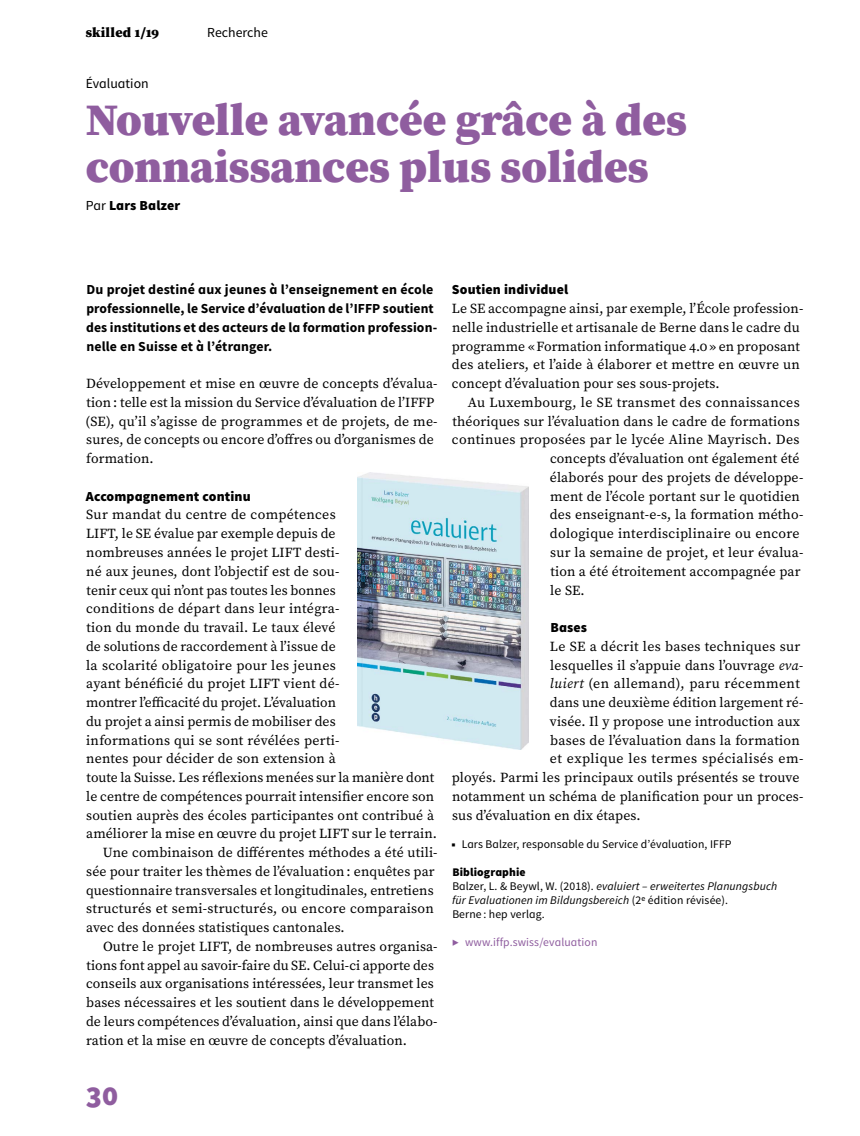
<style>
.page{position:relative;width:860px;height:1136px;background:#fff}
.page>*{position:absolute;margin:0;border:0;box-sizing:border-box;transform-origin:0 0}
.H1-Titel-Artikel{font:900 45px/46.8px "Source Serif Pro";color:#8f5d9f}
.t1{font:900 30px "Source Sans Pro";color:#8f5d9f}
.P-Lauftext-ohne-Einz{font:13.8px/18.8px "Source Serif Pro";letter-spacing:.01em;color:#000}
.P-Lauftext{font:13.8px/18.8px "Source Serif Pro";letter-spacing:.01em;color:#000}
.P-Lead{font:700 13.8px/18.8px "Source Sans Pro";letter-spacing:.01em;color:#000}
.P-Zwischentitel{font:900 13.8px "Source Sans Pro";letter-spacing:.01em;color:#000}
.P-Lauftext-ohne-Einz-2{font:13.8px "Source Serif Pro";letter-spacing:.035em;color:#000}
.P-Lauftext-ohne-Einz-3{font:13.8px "Source Serif Pro";letter-spacing:.03em;color:#000}
.P-Autor{font:900 13.8px "Source Sans Pro";letter-spacing:.01em;color:#000}
.H2-Kolumnentitel{font:900 13.8px "Source Serif Pro";letter-spacing:.02em;color:#000}
.P-Obertitel{font:13.8px "Source Sans Pro";color:#000}
.H2-Kolumnentitel-2{font:13.8px "Source Sans Pro";color:#000}
.P-Infos-nach-Text{font:italic 11.7px/14.1px "Source Sans Pro";letter-spacing:.01em;color:#000}
.P-Infos-nach-Text-2{font:11.7px "Source Sans Pro";letter-spacing:.01em;color:#000}
.P-www-Links-nach-Tex{font:11.7px "Source Sans Pro";letter-spacing:.01em;color:#8f5d9f}
.P-Infos-nach-Text-3{font:900 11.7px "Source Sans Pro";letter-spacing:.01em;color:#000}
.s1{font-weight:400}
.s2{font-style:italic}
.s3{font-weight:900}
.s4{font-style:normal}
</style>
<div class="page">
<img style="left:357px;top:473px;width:171px;height:276px">
<h2 class="H2-Kolumnentitel" style="left:86px;top:22px;width:75px">skilled 1/19</h2>
<h2 class="H2-Kolumnentitel-2" style="left:207px;top:24px;width:62px">Recherche</h2>
<p class="P-Obertitel" style="left:86px;top:75px;width:65px">Évaluation</p>
<h1 class="H1-Titel-Artikel" style="left:86px;top:96px;width:602px">Nouvelle avancée grâce à des connaissances plus solides</h1>
<p class="P-Autor" style="left:86px;top:197px;width:96px"><span class="s1">Par</span> Lars Balzer</p>
<p class="P-Lead" style="left:86px;top:280px;width:353px">Du projet destiné aux jeunes à l’enseignement en école professionnelle, le Service d’évaluation de l’IFFP soutient des institutions et des acteurs de la formation profession&shy;nelle en Suisse et à l’étranger.</p>
<p class="P-Lauftext-ohne-Einz" style="left:86px;top:374px;width:353px">Développement et mise en œuvre de concepts d’évalua&shy;tion: telle est la mission du Service d’évaluation de l’IFFP (SE), qu’il s’agisse de programmes et de projets, de me&shy;sures, de concepts ou encore d’offres ou d’organismes de formation.</p>
<p class="P-Zwischentitel" style="left:86px;top:487px;width:166px">Accompagnement continu</p>
<p class="P-Lauftext-ohne-Einz" style="left:86px;top:505px;width:352px">Sur mandat du centre de compétences<br>LIFT, le SE évalue par exemple depuis de<br>nombreuses années le projet LIFT desti-<br>né aux jeunes, dont l’objectif est de sou-<br>tenir ceux qui n’ont pas toutes les bonnes<br>conditions de départ dans leur intégra-<br>tion du monde du travail. Le taux élevé<br>de solutions de raccordement à l’issue de<br>la scolarité obligatoire pour les jeunes<br>ayant bénéficié du projet LIFT vient dé-<br>montrer l’efficacité du projet. L’évaluation<br>du projet a ainsi permis de mobiliser des<br>informations qui se sont révélées perti-<br>nentes pour décider de son extension à<br>toute la Suisse. Les réflexions menées sur la manière dont le centre de compétences pourrait intensifier encore son soutien auprès des écoles participantes ont contribué à améliorer la mise en œuvre du projet LIFT sur le terrain.</p>
<p class="P-Lauftext" style="left:86px;top:843px;width:353px;text-indent:17px">Une combinaison de différentes méthodes a été utili&shy;sée pour traiter les thèmes de l’évaluation: enquêtes par questionnaire transversales et longitudinales, entretiens structurés et semi-structurés, ou encore comparaison avec des données statistiques cantonales.</p>
<p class="P-Lauftext" style="left:86px;top:937px;width:353px;text-indent:17px">Outre le projet LIFT, de nombreuses autres organisa&shy;tions font appel au savoir-faire du SE. Celui-ci apporte des conseils aux organisations intéressées, leur transmet les bases nécessaires et les soutient dans le développement de leurs compétences d’évaluation, ainsi que dans l’élabo&shy;ration et la mise en œuvre de concepts d’évaluation.</p>
<p class="P-Zwischentitel" style="left:452px;top:281px;width:118px">Soutien individuel</p>
<p class="P-Lauftext-ohne-Einz" style="left:452px;top:299px;width:353px">Le SE accompagne ainsi, par exemple, l’École profession&shy;nelle industrielle et artisanale de Berne dans le cadre du programme «Formation informatique 4.0» en proposant des ateliers, et l’aide à élaborer et mettre en œuvre un concept d’évaluation pour ses sous-projets.</p>
<p class="P-Lauftext" style="left:468px;top:393px;width:333px">Au Luxembourg, le SE transmet des connaissances</p>
<p class="P-Lauftext" style="left:452px;top:412px;width:349px">théoriques sur l’évaluation dans le cadre de formations</p>
<p class="P-Lauftext" style="left:452px;top:430px;width:349px">continues proposées par le lycée Aline Mayrisch. Des</p>
<p class="P-Lauftext" style="left:550px;top:449px;width:251px">concepts d’évaluation ont également été</p>
<p class="P-Lauftext" style="left:550px;top:468px;width:255px">élaborés pour des projets de développe-</p>
<p class="P-Lauftext" style="left:550px;top:487px;width:251px">ment de l’école portant sur le quotidien</p>
<p class="P-Lauftext" style="left:550px;top:505px;width:255px">des enseignant-e-s, la formation métho-</p>
<p class="P-Lauftext" style="left:550px;top:524px;width:251px">dologique interdisciplinaire ou encore</p>
<p class="P-Lauftext" style="left:550px;top:543px;width:255px">sur la semaine de projet, et leur évalua-</p>
<p class="P-Lauftext" style="left:550px;top:562px;width:251px">tion a été étroitement accompagnée par</p>
<p class="P-Lauftext" style="left:550px;top:580px;width:36px">le SE.</p>
<p class="P-Zwischentitel" style="left:550px;top:618px;width:38px">Bases</p>
<p class="P-Lauftext-ohne-Einz" style="left:550px;top:637px;width:252px">Le SE a décrit les bases techniques sur</p>
<p class="P-Lauftext-ohne-Einz" style="left:550px;top:655px;width:254px">lesquelles il s’appuie dans l’ouvrage <span class="s2">eva-</span></p>
<p class="P-Lauftext-ohne-Einz-3" style="left:549px;top:674px;width:252px"><span class="s2">luiert</span> (en allemand), paru récemment</p>
<p class="P-Lauftext-ohne-Einz" style="left:550px;top:693px;width:255px">dans une deuxième édition largement ré-</p>
<p class="P-Lauftext-ohne-Einz" style="left:550px;top:712px;width:252px">visée. Il y propose une introduction aux</p>
<p class="P-Lauftext-ohne-Einz" style="left:550px;top:730px;width:251px">bases de l’évaluation dans la formation</p>
<p class="P-Lauftext-ohne-Einz-2" style="left:550px;top:749px;width:255px">et explique les termes spécialisés em-</p>
<p class="P-Lauftext-ohne-Einz" style="left:452px;top:768px;width:349px">ployés. Parmi les principaux outils présentés se trouve</p>
<p class="P-Lauftext-ohne-Einz" style="left:452px;top:787px;width:353px">notamment un schéma de planification pour un proces-</p>
<p class="P-Lauftext-ohne-Einz" style="left:452px;top:805px;width:190px">sus d’évaluation en dix étapes.</p>
<p class="P-Infos-nach-Text-2" style="left:451px;top:836px;width:281px"><span class="s3">■</span> Lars Balzer, responsable du Service d’évaluation, IFFP</p>
<p class="P-Infos-nach-Text-3" style="left:452px;top:864px;width:75px">Bibliographie</p>
<p class="P-Infos-nach-Text" style="left:452px;top:879px;width:326px"><span class="s4">Balzer, L. &amp; Beywl, W. (2018).</span> evaluiert – erweitertes Planungsbuch für Evaluationen im Bildungsbereich <span class="s4">(2ᵉ édition révisée).<br>Berne : hep verlag.</span></p>
<p class="P-www-Links-nach-Tex" style="left:452px;top:935px;width:147px">▶ www.iffp.swiss/evaluation</p>
<h2 class="t1" style="left:86px;top:1076px;width:34px">30</h2>
</div>
